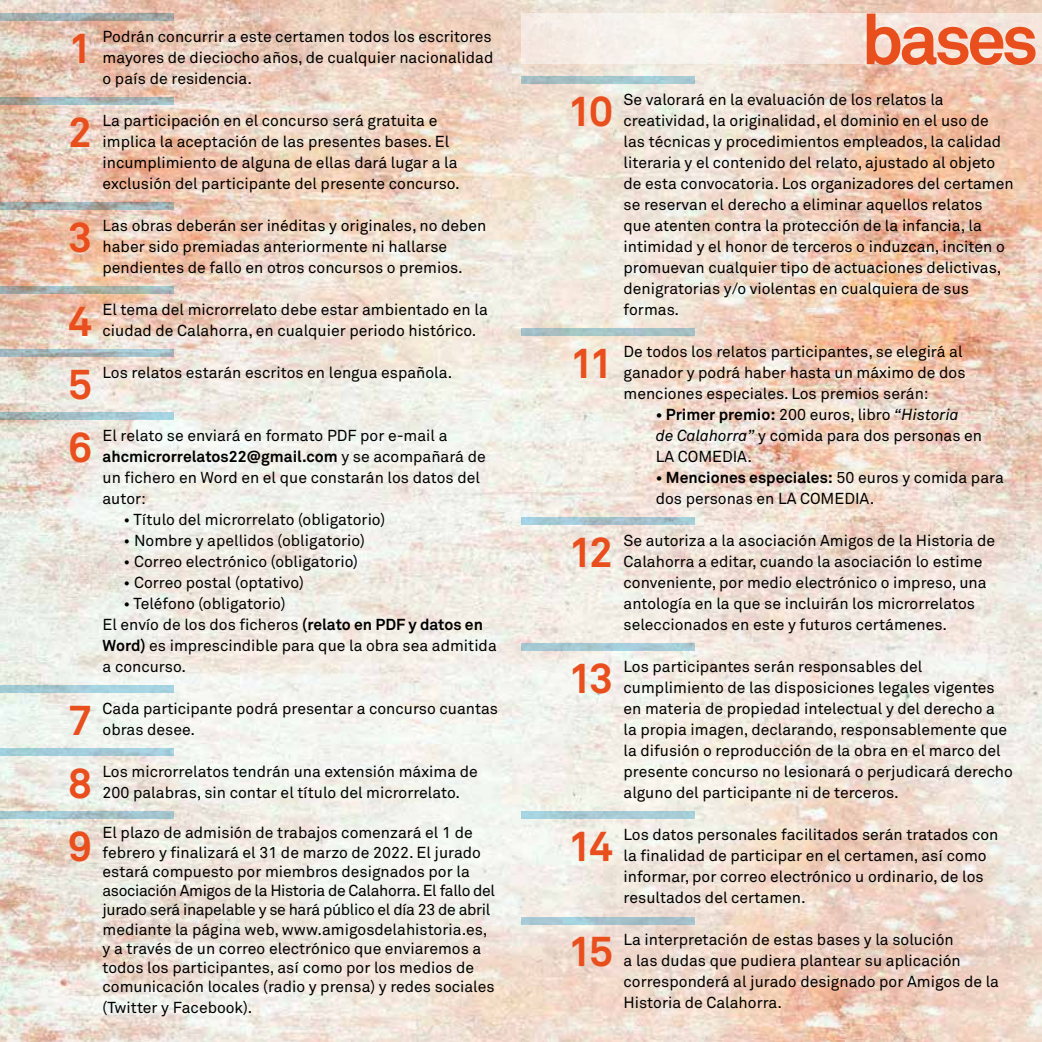
<style>
.page{position:relative;width:1042px;height:1042px;background:#fff}
.page>*{position:absolute;margin:0;border:0;box-sizing:border-box;transform-origin:0 0}
.t1{font:700 70px "Akkurat Std";letter-spacing:-.06em;color:#e94e1d}
.t2{font:700 42px/63px "Akkurat Std";letter-spacing:-.065em;color:#e94e1d}
.t3{font:15.75px/21px "Akkurat Std";color:#000}
.s1{font-weight:700}
.s2{font-style:italic}
</style>
<div class="page">
<img style="left:0;top:0;width:1042px;height:1042px">
<svg style="left:521px;top:917px;width:174px;height:7px"></svg>
<svg style="left:521px;top:812px;width:174px;height:7px"></svg>
<div style="left:521px;top:644px;width:174px;height:7px;background:#a6cad5"></div>
<svg style="left:521px;top:518px;width:174px;height:7px"></svg>
<div style="left:521px;top:329px;width:174px;height:7px;background:#a7c2c5"></div>
<svg style="left:521px;top:77px;width:174px;height:7px"></svg>
<svg style="left:0;top:98px;width:174px;height:7px"></svg>
<svg style="left:0;top:14px;width:174px;height:7px"></svg>
<svg style="left:0;top:203px;width:174px;height:7px"></svg>
<svg style="left:0;top:287px;width:174px;height:7px"></svg>
<svg style="left:0;top:350px;width:174px;height:7px"></svg>
<svg style="left:0;top:413px;width:174px;height:7px"></svg>
<svg style="left:0;top:686px;width:174px;height:7px"></svg>
<svg style="left:0;top:749px;width:174px;height:7px"></svg>
<svg style="left:0;top:812px;width:174px;height:7px"></svg>
<svg style="left:521px;top:14px;width:521px;height:50px;background:#f5eae3"></svg>
<h2 class="t2" style="left:68px;top:16px;width:25px">1</h2>
<h2 class="t2" style="left:68px;top:100px;width:25px">2</h2>
<h2 class="t2" style="left:68px;top:194px;width:25px;line-height:84px">3<br>4</h2>
<h2 class="t2" style="left:68px;top:352px;width:25px">5<br>6</h2>
<h2 class="t2" style="left:68px;top:688px;width:25px;text-align:justify">7<br>8<br>9</h2>
<p class="t3" style="left:103px;top:26px;width:392px;text-align:justify">Podrán concurrir a este certamen todos los escritores mayores de dieciocho años, de cualquier nacionalidad o país de residencia.</p>
<p class="t3" style="left:103px;top:110px;width:359px">La participación en el concurso será gratuita e implica la aceptación de las presentes bases. El incumplimiento de alguna de ellas dará lugar a la exclusión del participante del presente concurso.</p>
<p class="t3" style="left:103px;top:215px;width:385px">Las obras deberán ser inéditas y originales, no deben haber sido premiadas anteriormente ni hallarse pendientes de fallo en otros concursos o premios.</p>
<p class="t3" style="left:103px;top:299px;width:387px">El tema del microrrelato debe estar ambientado en la ciudad de Calahorra, en cualquier periodo histórico.</p>
<p class="t3" style="left:103px;top:362px;width:351px">Los relatos estarán escritos en lengua española.</p>
<p class="t3" style="left:103px;top:425px;width:385px">El relato se enviará en formato PDF por e-mail a <span class="s1">ahcmicrorrelatos22@gmail.com</span> y se acompañará de un fichero en Word en el que constarán los datos del autor:</p>
<p class="t3" style="left:124px;top:509px;width:263px">• Título del microrrelato (obligatorio)</p>
<p class="t3" style="left:124px;top:530px;width:243px">• Nombre y apellidos (obligatorio)</p>
<p class="t3" style="left:124px;top:551px;width:236px">• Correo electrónico (obligatorio)</p>
<p class="t3" style="left:124px;top:572px;width:182px">• Correo postal (optativo)</p>
<p class="t3" style="left:103px;top:593px;width:396px;text-indent:21px">• Teléfono (obligatorio)<br>El envío de los dos ficheros <span class="s1">(relato en PDF y datos en Word)</span> es imprescindible para que la obra sea admitida a concurso.</p>
<p class="t3" style="left:103px;top:698px;width:397px">Cada participante podrá presentar a concurso cuantas obras desee.</p>
<p class="t3" style="left:103px;top:761px;width:377px">Los microrrelatos tendrán una extensión máxima de<br>200 palabras, sin contar el título del microrrelato.</p>
<p class="t3" style="left:103px;top:823px;width:394px;line-height:19.2px">El plazo de admisión de trabajos comenzará el 1 de febrero y finalizará el 31 de marzo de 2022. El jurado estará compuesto por miembros designados por la asociación Amigos de la Historia de Calahorra. El fallo del jurado será inapelable y se hará público el día 23 de abril mediante la página web, www.amigosdelahistoria.es, y a través de un correo electrónico que enviaremos a todos los participantes, así como por los medios de comunicación locales (radio y prensa) y redes sociales</p>
<p class="t3" style="left:103px;top:997px;width:151px">(Twitter y Facebook).</p>
<h2 class="t2" style="left:567px;top:79px;width:47px">10</h2>
<h2 class="t2" style="left:570px;top:331px;width:45px">11</h2>
<h2 class="t2" style="left:568px;top:520px;width:46px">12</h2>
<h2 class="t2" style="left:568px;top:646px;width:46px">13</h2>
<h2 class="t2" style="left:568px;top:814px;width:47px">14</h2>
<h2 class="t2" style="left:568px;top:919px;width:47px">15</h2>
<h1 class="t1" style="left:861px;top:-4px;width:178px">bases</h1>
<p class="t3" style="left:623px;top:89px;width:392px">Se valorará en la evaluación de los relatos la creatividad, la originalidad, el dominio en el uso de las técnicas y procedimientos empleados, la calidad literaria y el contenido del relato, ajustado al objeto de esta convocatoria. Los organizadores del certamen se reservan el derecho a eliminar aquellos relatos que atenten contra la protección de la infancia, la intimidad y el honor de terceros o induzcan, inciten o promuevan cualquier tipo de actuaciones delictivas, denigratorias y/o violentas en cualquiera de sus formas.</p>
<p class="t3" style="left:623px;top:341px;width:343px">De todos los relatos participantes, se elegirá al ganador y podrá haber hasta un máximo de dos menciones especiales. Los premios serán:</p>
<p class="t3" style="left:656px;top:404px;width:328px"><span class="s1">• Primer premio:</span> 200 euros, libro <span class="s2">“Historia<br>de Calahorra”</span> y comida para dos personas en<br>LA COMEDIA.</p>
<p class="t3" style="left:656px;top:467px;width:349px"><span class="s1">• Menciones especiales:</span> 50 euros y comida para dos personas en LA COMEDIA.</p>
<p class="t3" style="left:623px;top:530px;width:373px">Se autoriza a la asociación Amigos de la Historia de Calahorra a editar, cuando la asociación lo estime conveniente, por medio electrónico o impreso, una antología en la que se incluirán los microrrelatos seleccionados en este y futuros certámenes.</p>
<p class="t3" style="left:623px;top:656px;width:391px">Los participantes serán responsables del cumplimiento de las disposiciones legales vigentes en materia de propiedad intelectual y del derecho a<br>la propia imagen, declarando, responsablemente que la difusión o reproducción de la obra en el marco del presente concurso no lesionará o perjudicará derecho alguno del participante ni de terceros.</p>
<p class="t3" style="left:623px;top:824px;width:376px">Los datos personales facilitados serán tratados con la finalidad de participar en el certamen, así como informar, por correo electrónico u ordinario, de los resultados del certamen.</p>
<p class="t3" style="left:623px;top:929px;width:377px">La interpretación de estas bases y la solución<br>a las dudas que pudiera plantear su aplicación corresponderá al jurado designado por Amigos de la Historia de Calahorra.</p>
</div>
